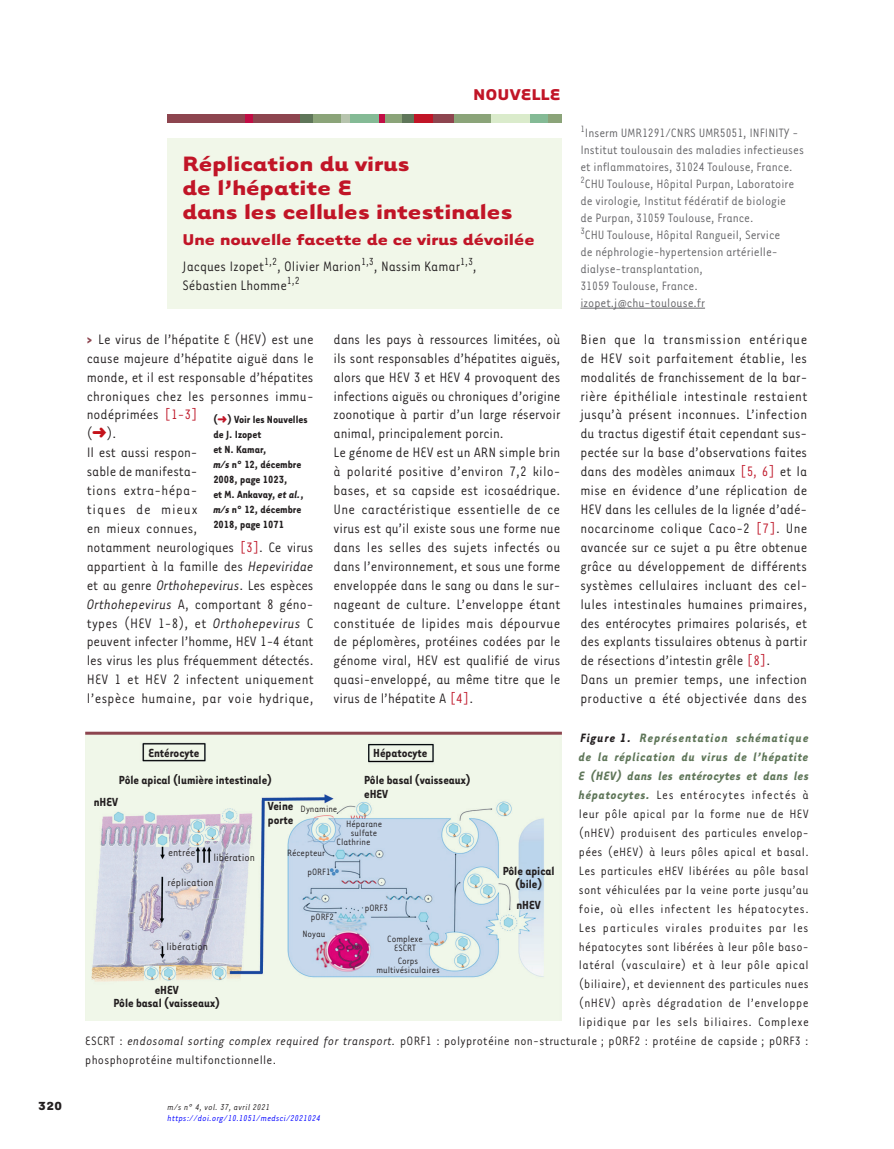
<style>
.page{position:relative;width:894px;height:1149px;background:#fff}
.page>*{position:absolute;margin:0;border:0;box-sizing:border-box;transform-origin:0 0}
.t1{font:700 24px/24px "Tarzana Wide";color:#c11527}
.t2{font:700 18px "Tarzana Wide";color:#c11527}
.t3{font:15.75px/18.9px "Tarzana Narrow";color:#231f20}
.t4{font:13.95px "Tarzana Narrow";letter-spacing:.02em;color:#231f20}
.t5{font:13.95px/17px "Tarzana Narrow";color:#636366}
.t6{font:13.95px "Tarzana Narrow";letter-spacing:.04em;color:#231f20}
.t7{font:13.95px "Tarzana Narrow";letter-spacing:.05em;color:#231f20}
.t8{font:italic 700 13.95px "Tarzana Narrow";letter-spacing:.05em;color:#5f7659}
.t9{font:italic 700 13.95px "Tarzana Narrow";letter-spacing:.07em;color:#5f7659}
.t10{font:700 13.5px/13.5px "Tarzana Narrow";color:#231f20;text-align:center}
.t11{font:700 13.5px "Tarzana Wide";color:#231f20}
.t12{font:700 12px/15px "Tarzana Narrow";color:#231f20}
.t13{font:12px/24.8px "Tarzana Narrow";color:#231f20}
.t14{font:10.5px/9px "Tarzana Narrow";color:#231f20;text-align:center}
.t15{font:italic 9.75px "Tarzana Narrow";letter-spacing:.025em;color:#00f}
.t16{font:italic 9.75px "Tarzana Narrow";letter-spacing:.025em;color:#231f20}
.s1{font-style:italic}
.s2{font-weight:700;color:#8d454f}
.s3{color:#bf182a}
.s4{color:#c4121a}
.s5{color:#c11527}
.s6{color:#231f20}
.s7{font-weight:700;font-style:italic;color:#5f7659}
</style>
<div class="page">
<div style="left:167px;top:114px;width:133px;height:9px;background:#8d454f"></div>
<div style="left:300px;top:114px;width:27px;height:9px;background:#5f7659"></div>
<div style="left:400px;top:114px;width:14px;height:9px;background:#5f7659"></div>
<div style="left:313px;top:114px;width:29px;height:9px;background:#8ba479"></div>
<div style="left:349px;top:114px;width:30px;height:9px;background:#84ba95"></div>
<div style="left:529px;top:114px;width:20px;height:9px;background:#84ba95"></div>
<div style="left:383px;top:114px;width:18px;height:9px;background:#8ba479"></div>
<div style="left:548px;top:114px;width:13px;height:9px;background:#8ba479"></div>
<div style="left:452px;top:114px;width:39px;height:9px;background:#8ba479"></div>
<div style="left:491px;top:114px;width:38px;height:9px;background:#daebcb"></div>
<div style="left:341px;top:114px;width:8px;height:9px;background:#b6c4ad"></div>
<div style="left:245px;top:114px;width:7px;height:9px;background:#c10d45"></div>
<div style="left:378px;top:114px;width:6px;height:9px;background:#c10d45"></div>
<div style="left:414px;top:114px;width:26px;height:9px;background:#c11527"></div>
<div style="left:432px;top:114px;width:21px;height:9px;background:#8d454f"></div>
<div style="left:167px;top:138px;width:394px;height:170px;background:#f1f7e9"></div>
<hr style="left:580px;top:308px;width:124px;height:1px;background:#636366">
<img style="left:86px;top:736px;width:472px;height:284px">
<hr style="left:85px;top:731px;width:476px;height:3px;background:#8d454f">
<p class="t2" style="left:473px;top:83px;width:89px">NOUVELLE</p>
<h1 class="t1" style="left:182px;top:151px;width:331px">Réplication du virus<br>de l’hépatite E<br>dans les cellules intestinales</h1>
<p class="t2" style="left:182px;top:228px;width:353px">Une nouvelle facette de ce virus dévoilée</p>
<p class="t3" style="left:182px;top:256px;width:295px">Jacques Izopet<sup>1,2</sup>, Olivier Marion<sup>1,3</sup>, Nassim Kamar<sup>1,3</sup>,<br>Sébastien Lhomme<sup>1,2</sup></p>
<p class="t5" style="left:580px;top:124px;width:225px"><sup>1</sup>Inserm UMR1291/CNRS UMR5051, INFINITY - Institut toulousain des maladies infectieuses et inflammatoires, 31024 Toulouse, France.<br><sup>2</sup>CHU Toulouse, Hôpital Purpan, Laboratoire de virologie<span class="s1">,</span> Institut fédératif de biologie<br>de Purpan, 31059 Toulouse, France.<br><sup>3</sup>CHU Toulouse, Hôpital Rangueil, Service<br>de néphrologie-hypertension artérielle&shy;dialyse-transplantation,<br>31059 Toulouse, France. izopet.j@chu-toulouse.fr</p>
<p class="t3" style="left:87px;top:329px;width:228px"><span class="s2">&gt;</span> Le virus de l’hépatite E (HEV) est une cause majeure d’hépatite aiguë dans le monde, et il est responsable d’hépatites chroniques chez les personnes immu&shy;nodéprimées <span class="s3">[1-3]<br></span>(<span class="s4">➜</span>).<br>Il est aussi respon-<br>sable de manifesta-<br>tions extra-hépa-<br>tiques de mieux<br>en mieux connues,<br>notamment neurologiques <span class="s3">[3]</span>. Ce virus appartient à la famille des <span class="s1">Hepeviridae </span>et au genre <span class="s1">Orthohepevirus</span>. Les espèces<br><span class="s1">Orthohepevirus</span> A, comportant 8 géno&shy;types (HEV 1-8), et <span class="s1">Orthohepevirus</span> C peuvent infecter l’homme, HEV 1-4 étant les virus les plus fréquemment détectés.<br>HEV 1 et HEV 2 infectent uniquement l’espèce humaine, par voie hydrique,</p>
<p class="t3" style="left:333px;top:329px;width:228px">dans les pays à ressources limitées, où ils sont responsables d’hépatites aiguës, alors que HEV 3 et HEV 4 provoquent des infections aiguës ou chroniques d’origine zoonotique à partir d’un large réservoir animal, principalement porcin.<br>Le génome de HEV est un ARN simple brin à polarité positive d’environ 7,2 kilo&shy;bases, et sa capside est icosaédrique.<br>Une caractéristique essentielle de ce virus est qu’il existe sous une forme nue dans les selles des sujets infectés ou dans l’environnement, et sous une forme enveloppée dans le sang ou dans le sur&shy;nageant de culture. L’enveloppe étant constituée de lipides mais dépourvue de péplomères, protéines codées par le génome viral, HEV est qualifié de virus quasi-enveloppé, au même titre que le virus de l’hépatite A <span class="s3">[4]</span>.</p>
<p class="t3" style="left:580px;top:329px;width:228px">Bien que la transmission entérique de HEV soit parfaitement établie, les modalités de franchissement de la bar&shy;rière épithéliale intestinale restaient jusqu’à présent inconnues. L’infection du tractus digestif était cependant sus&shy;pectée sur la base d’observations faites dans des modèles animaux <span class="s3">[5, 6]</span> et la mise en évidence d’une réplication de HEV dans les cellules de la lignée d’adé&shy;nocarcinome colique Caco-2 <span class="s3">[7]</span>. Une avancée sur ce sujet a pu être obtenue grâce au développement de différents systèmes cellulaires incluant des cel&shy;lules intestinales humaines primaires, des entérocytes primaires polarisés, et des explants tissulaires obtenus à partir de résections d’intestin grêle <span class="s3">[8]</span>.<br>Dans un premier temps, une infection productive a été objectivée dans des</p>
<p class="t12" style="left:213px;top:411px;width:96px">(<span class="s5">➜</span>) Voir les Nouvelles de J. Izopet<br>et N. Kamar,<br><span class="s1">m/s</span> n° 12, décembre<br>2008, page 1023,<br>et M. Ankavay, <span class="s1">et al.</span>, <span class="s1">m/s</span> n° 12, décembre<br>2018, page 1071</p>
<p class="t9" style="left:580px;top:729px;width:230px"><span class="s6">Figure 1.</span> Représentation schématique</p>
<p class="t8" style="left:578px;top:748px;width:231px">de la réplication du virus de l’hépatite</p>
<p class="t8" style="left:578px;top:767px;width:231px">E (HEV) dans les entérocytes et dans les</p>
<p class="t7" style="left:578px;top:786px;width:231px"><span class="s7">hépatocytes.</span> Les entérocytes infectés à</p>
<p class="t4" style="left:578px;top:805px;width:231px">leur pôle apical par la forme nue de HEV</p>
<p class="t4" style="left:578px;top:824px;width:231px">(nHEV) produisent des particules envelop-</p>
<p class="t4" style="left:578px;top:843px;width:231px">pées (eHEV) à leurs pôles apical et basal.</p>
<p class="t4" style="left:578px;top:862px;width:231px">Les particules eHEV libérées au pôle basal</p>
<p class="t4" style="left:578px;top:881px;width:231px">sont véhiculées par la veine porte jusqu’au</p>
<p class="t6" style="left:578px;top:900px;width:231px">foie, où elles infectent les hépatocytes.</p>
<p class="t7" style="left:578px;top:918px;width:231px">Les particules virales produites par les</p>
<p class="t4" style="left:578px;top:937px;width:231px">hépatocytes sont libérées à leur pôle baso-</p>
<p class="t4" style="left:578px;top:956px;width:231px">latéral (vasculaire) et à leur pôle apical</p>
<p class="t4" style="left:578px;top:975px;width:231px">(biliaire), et deviennent des particules nues</p>
<p class="t4" style="left:578px;top:994px;width:231px">(nHEV) après dégradation de l’enveloppe</p>
<p class="t6" style="left:578px;top:1013px;width:231px">lipidique par les sels biliaires. Complexe</p>
<p class="t4" style="left:85px;top:1032px;width:724px">ESCRT : <span class="s1">endosomal sorting complex required for transport.</span> pORF1 : polyprotéine non-structurale ; pORF2 : protéine de capside ; pORF3 :</p>
<p class="t4" style="left:85px;top:1051px;width:192px">phosphoprotéine multifonctionnelle.</p>
<p class="t10" style="left:148px;top:745px;width:52px">Entérocyte</p>
<p class="t10" style="left:373px;top:745px;width:56px">Hépatocyte</p>
<p class="t10" style="left:364px;top:772px;width:108px;text-align:left">Pôle basal (vaisseaux) eHEV</p>
<p class="t10" style="left:119px;top:772px;width:155px">Pôle apical (lumière intestinale)</p>
<p class="t10" style="left:94px;top:794px;width:26px">nHEV</p>
<p class="t10" style="left:267px;top:798px;width:27px;text-align:left">Veine porte</p>
<p class="t14" style="left:300px;top:803px;width:38px">Dynamine</p>
<p class="t14" style="left:346px;top:818px;width:37px">Héparane</p>
<p class="t14" style="left:351px;top:827px;width:28px">sulfate</p>
<p class="t14" style="left:336px;top:836px;width:35px">Clathrine</p>
<p class="t13" style="left:168px;top:839px;width:29px">entrée</p>
<p class="t13" style="left:167px;top:844px;width:89px;text-indent:46px">libération réplication</p>
<p class="t14" style="left:287px;top:847px;width:39px">Récepteur</p>
<p class="t10" style="left:502px;top:863px;width:53px">Pôle apical (bile)</p>
<p class="t14" style="left:307px;top:866px;width:24px">pORF1</p>
<p class="t14" style="left:302px;top:907px;width:33px;line-height:17.1px;text-align:left;text-indent:8px">pORF2<br>Noyau</p>
<p class="t10" style="left:516px;top:897px;width:26px">nHEV</p>
<p class="t14" style="left:364px;top:902px;width:24px">pORF3</p>
<p class="t14" style="left:387px;top:933px;width:37px">Complexe<br>ESCRT</p>
<p class="t14" style="left:376px;top:955px;width:65px">Corps multivésiculaires</p>
<p class="t13" style="left:166px;top:933px;width:43px">libération</p>
<p class="t10" style="left:113px;top:982px;width:108px">eHEV<br>Pôle basal (vaisseaux)</p>
<p class="t11" style="left:38px;top:1097px;width:26px">320</p>
<p class="t16" style="left:167px;top:1100px;width:104px">m/s n° 4, vol. 37, avril 2021</p>
<p class="t15" style="left:167px;top:1112px;width:155px">https://doi.org/10.1051/medsci/2021024</p>
</div>
